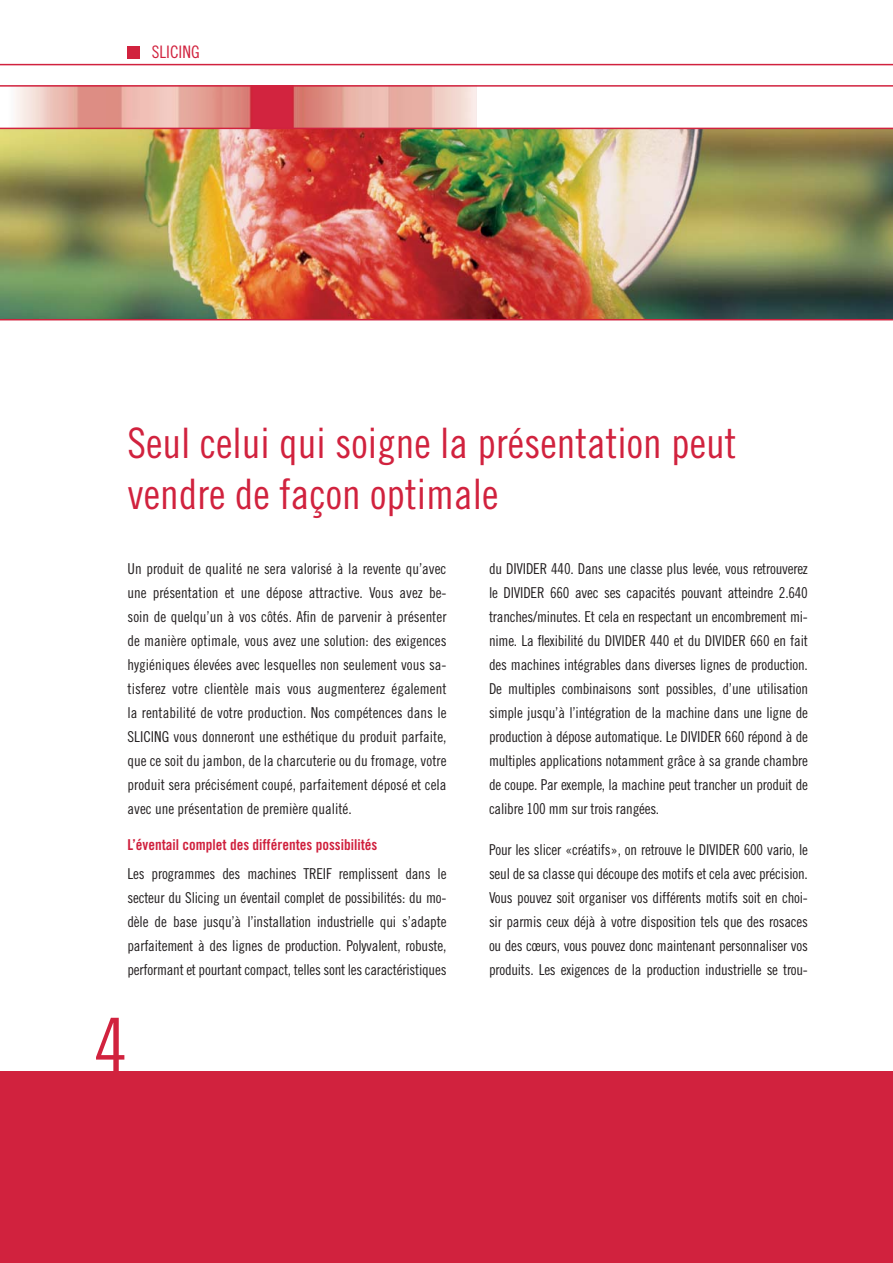
<style>
.page{position:relative;width:893px;height:1263px;background:#fff}
.page>*{position:absolute;margin:0;border:0;box-sizing:border-box;transform-origin:0 0}
.t1{font:75px "Trade Gothic Cond Eighteen";color:#d1223e}
.t2{font:42px/51px "Trade Gothic Cond Eighteen";color:#d1223e}
.t3{font:17.25px "Trade Gothic Cond Eighteen";color:#d1223e}
.t4{font:15px/24px "Trade Gothic Cond Eighteen";letter-spacing:-.015em;color:#231f20;text-align:justify}
.t5{font:15px "Trade Gothic Bold Cond Twenty";color:#cf1f3c}
</style>
<div class="page">
<img style="left:0;top:87px;width:477px;height:41px">
<div style="left:0;top:1072px;width:893px;height:191px;background:#d1223e"></div>
<hr style="left:0;top:64px;width:893px;height:1px;background:#d1223e">
<hr style="left:0;top:85px;width:893px;height:2px;background:#d1223e">
<div style="left:128px;top:46px;width:12px;height:13px;background:#d1223e"></div>
<img style="left:0;top:129px;width:893px;height:190px">
<hr style="left:0;top:128px;width:893px;height:1px;background:#d1223e">
<hr style="left:0;top:319px;width:893px;height:1px;background:#d1223e">
<p class="t3" style="left:152px;top:46px;width:49px">SLICING</p>
<h2 class="t2" style="left:128px;top:421px;width:610px">Seul celui qui soigne la présentation peut vendre de façon optimale</h2>
<p class="t4" style="left:128px;top:557px;width:320px">Un produit de qualité ne sera valorisé à la revente qu’avec une présentation et une dépose attractive. Vous avez be&shy;soin de quelqu’un à vos côtés. Afin de parvenir à présenter de manière optimale, vous avez une solution: des exigences hygiéniques élevées avec lesquelles non seulement vous sa&shy;tisferez votre clientèle mais vous augmenterez également la rentabilité de votre production. Nos compétences dans le SLICING vous donneront une esthétique du produit parfaite, que ce soit du jambon, de la charcuterie ou du fromage, votre produit sera précisément coupé, parfaitement déposé et cela avec une présentation de première qualité.</p>
<p class="t5" style="left:128px;top:839px;width:251px">L’éventail complet des différentes possibilités</p>
<p class="t4" style="left:128px;top:862px;width:320px">Les programmes des machines TREIF remplissent dans le secteur du Slicing un éventail complet de possibilités: du mo&shy;dèle de base jusqu’à l’installation industrielle qui s’adapte parfaitement à des lignes de production. Polyvalent, robuste, performant et pourtant compact, telles sont les caractéristiques</p>
<h1 class="t1" style="left:94px;top:1018px;width:35px">4</h1>
<p class="t4" style="left:489px;top:557px;width:320px">du DIVIDER 440. Dans une classe plus levée, vous retrouverez le DIVIDER 660 avec ses capacités pouvant atteindre 2.640 tranches/minutes. Et cela en respectant un encombrement mi&shy;nime. La flexibilité du DIVIDER 440 et du DIVIDER 660 en fait des machines intégrables dans diverses lignes de production.<br>De multiples combinaisons sont possibles, d’une utilisation simple jusqu’à l’intégration de la machine dans une ligne de production à dépose automatique. Le DIVIDER 660 répond à de multiples applications notamment grâce à sa grande chambre de coupe. Par exemple, la machine peut trancher un produit de calibre 100 mm sur trois rangées.</p>
<p class="t4" style="left:489px;top:838px;width:320px">Pour les slicer «créatifs», on retrouve le DIVIDER 600 vario, le seul de sa classe qui découpe des motifs et cela avec précision.<br>Vous pouvez soit organiser vos différents motifs soit en choi&shy;sir parmis ceux déjà à votre disposition tels que des rosaces ou des cœurs, vous pouvez donc maintenant personnaliser vos produits. Les exigences de la production industrielle se trou-</p>
</div>
